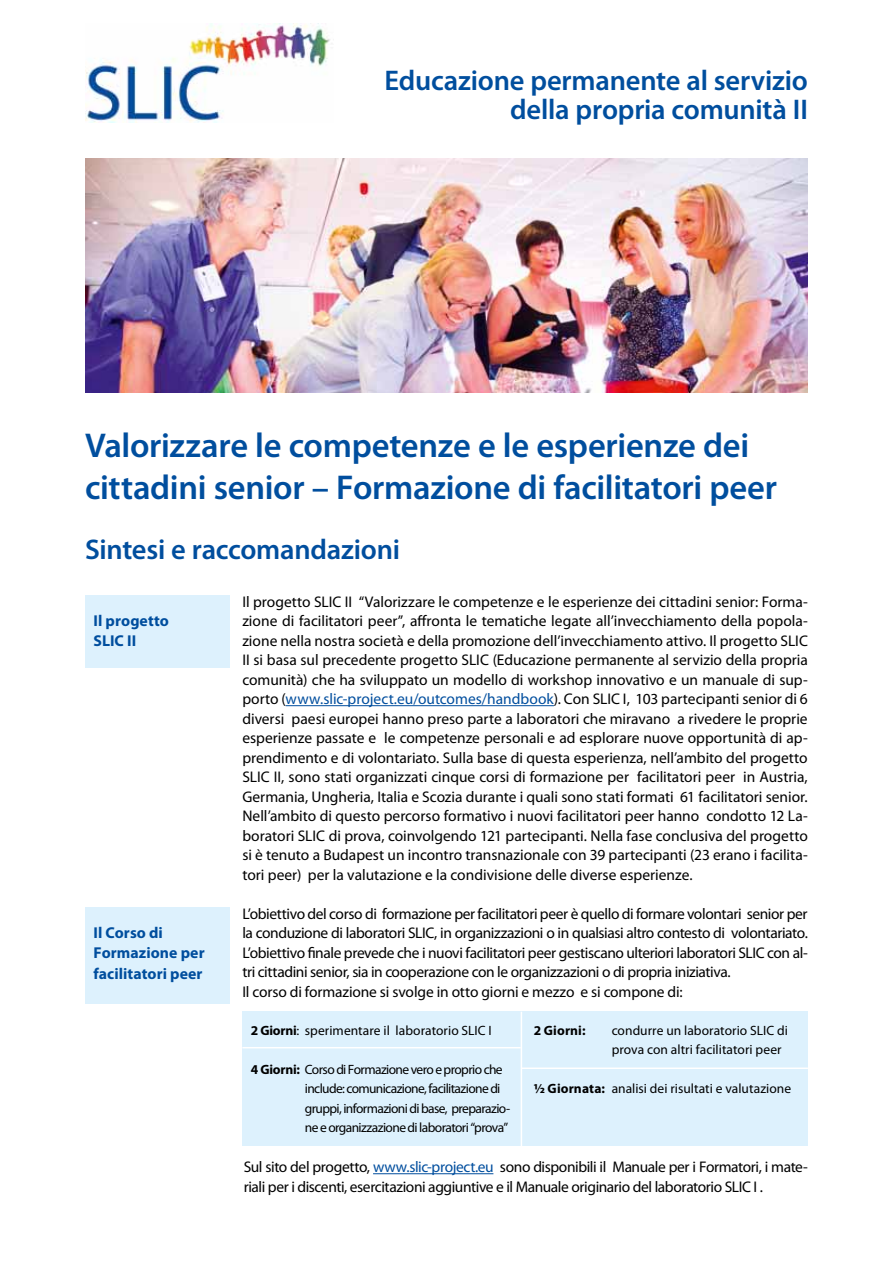
<style>
.page{position:relative;width:893px;height:1263px;background:#fff}
.page>*{position:absolute;margin:0;border:0;box-sizing:border-box;transform-origin:0 0}
.t1{font:600 34.5px/42px "Myriad Pro";letter-spacing:-.01em;color:#004e9e}
.t2{font:600 28.5px/29.2px "Myriad Pro";letter-spacing:-.01em;color:#004e9e;text-align:right}
.t3{font:700 15.75px/20.2px "Myriad Pro";letter-spacing:.005em;color:#004e9e}
.t4{font:15.45px/19.5px "Myriad Pro";letter-spacing:-.025em;color:#000}
.t5{font:13.5px/19.5px "Myriad Pro";letter-spacing:-.04em;color:#000}
.t6{font:13.5px/19.5px "Myriad Pro";letter-spacing:.005em;color:#000}
.t7{font:700 13.5px "Myriad Pro";letter-spacing:.01em;color:#000}
.s1{color:#004e9e}
.s2{font-weight:700}
</style>
<div class="page">
<div style="left:85px;top:596px;width:145px;height:72px;background:#ddf1fd"></div>
<div style="left:85px;top:908px;width:145px;height:96px;background:#ddf1fd"></div>
<img style="left:85px;top:158px;width:723px;height:234px">
<hr style="left:286px;top:705px;width:268px;height:1px;background:#004e9e">
<img style="left:85px;top:23px;width:245px;height:99px">
<div style="left:242px;top:1012px;width:566px;height:134px;background:#ddf1fd"></div>
<hr style="left:521px;top:1012px;width:1px;height:134px;background:#fff">
<hr style="left:242px;top:1047px;width:279px;height:1px;background:#fff">
<hr style="left:522px;top:1067px;width:286px;height:2px;background:#fff">
<hr style="left:373px;top:1173px;width:120px;height:1px;background:#004e9e">
<h2 class="t2" style="left:384px;top:66px;width:425px">Educazione permanente al servizio della propria comunità II</h2>
<h1 class="t1" style="left:85px;top:425px;width:694px">Valorizzare le competenze e le esperienze dei cittadini senior – Formazione di facilitatori peer</h1>
<h2 class="t2" style="left:85px;top:535px;width:316px">Sintesi e raccomandazioni</h2>
<p class="t3" style="left:94px;top:611px;width:77px">Il progetto<br>SLIC II</p>
<p class="t3" style="left:94px;top:923px;width:113px">Il Corso di<br>Formazione per facilitatori peer</p>
<p class="t4" style="left:242px;top:592px;width:567px;text-align:justify">Il progetto SLIC II “Valorizzare le competenze e le esperienze dei cittadini senior: Forma&shy;zione di facilitatori peer”, affronta le tematiche legate all’invecchiamento della popola&shy;zione nella nostra società e della promozione dell’invecchiamento attivo. Il progetto SLIC II si basa sul precedente progetto SLIC (Educazione permanente al servizio della propria comunità) che ha sviluppato un modello di workshop innovativo e un manuale di sup&shy;porto (<span class="s1">www.slic-project.eu/outcomes/handbook</span>). Con SLIC I, 103 partecipanti senior di 6 diversi paesi europei hanno preso parte a laboratori che miravano a rivedere le proprie esperienze passate e le competenze personali e ad esplorare nuove opportunità di ap&shy;prendimento e di volontariato. Sulla base di questa esperienza, nell’ambito del progetto SLIC II, sono stati organizzati cinque corsi di formazione per facilitatori peer in Austria, Germania, Ungheria, Italia e Scozia durante i quali sono stati formati 61 facilitatori senior.<br>Nell’ambito di questo percorso formativo i nuovi facilitatori peer hanno condotto 12 La&shy;boratori SLIC di prova, coinvolgendo 121 partecipanti. Nella fase conclusiva del progetto si è tenuto a Budapest un incontro transnazionale con 39 partecipanti (23 erano i facilita&shy;tori peer) per la valutazione e la condivisione delle diverse esperienze.</p>
<p class="t4" style="left:242px;top:904px;width:567px">L’obiettivo del corso di formazione per facilitatori peer è quello di formare volontari senior per la conduzione di laboratori SLIC, in organizzazioni o in qualsiasi altro contesto di volontariato.<br>L’obiettivo finale prevede che i nuovi facilitatori peer gestiscano ulteriori laboratori SLIC con al&shy;tri cittadini senior, sia in cooperazione con le organizzazioni o di propria iniziativa.<br>Il corso di formazione si svolge in otto giorni e mezzo e si compone di:</p>
<p class="t6" style="left:251px;top:1020px;width:242px"><span class="s2">2 Giorni</span>: sperimentare il laboratorio SLIC I</p>
<p class="t5" style="left:305px;top:1059px;width:207px;text-indent:-54px"><span class="s2">4 Giorni:</span> Corso di Formazione vero e proprio che include: comunicazione, facilitazione di gruppi, informazioni di base, preparazio&shy;ne e organizzazione di laboratori “prova”</p>
<p class="t7" style="left:534px;top:1022px;width:53px">2 Giorni:</p>
<p class="t6" style="left:612px;top:1020px;width:178px">condurre un laboratorio SLIC di prova con altri facilitatori peer</p>
<p class="t6" style="left:534px;top:1079px;width:259px"><span class="s2">½ Giornata:</span> analisi dei risultati e valutazione</p>
<p class="t4" style="left:244px;top:1157px;width:566px">Sul sito del progetto, <span class="s1">www.slic-project.eu</span> sono disponibili il Manuale per i Formatori, i mate&shy;riali per i discenti, esercitazioni aggiuntive e il Manuale originario del laboratorio SLIC I .</p>
</div>
